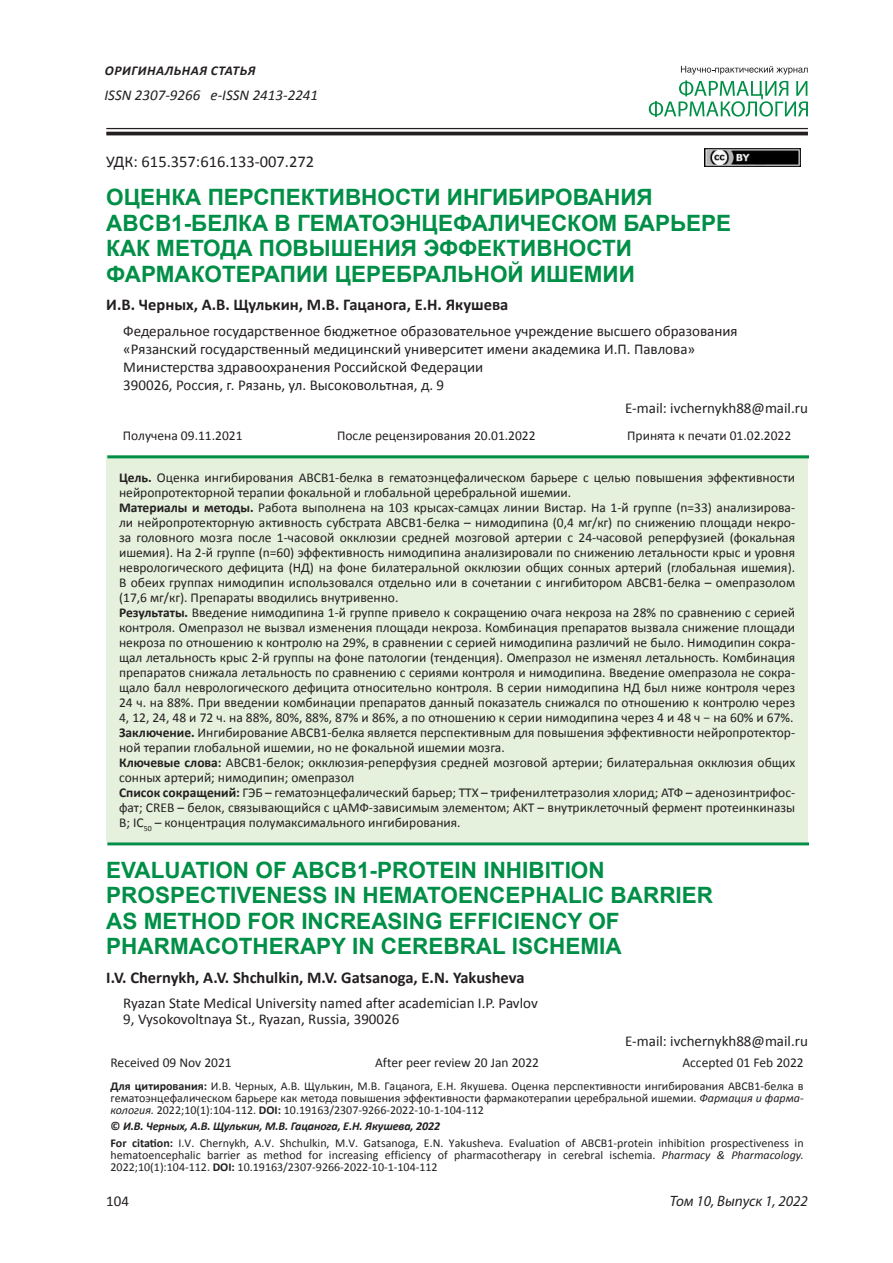
<style>
.page{position:relative;width:893px;height:1263px;background:#fff}
.page>*{position:absolute;margin:0;border:0;box-sizing:border-box;transform-origin:0 0}
.t1{font:700 22.5px/25.5px "Arial";color:#008f46}
.t2{font:700 16.5px "Calibri";color:#231f20}
.t3{font:16.5px "Calibri";color:#231f20}
.t4{font:15px/18px "Calibri";color:#231f20}
.t5{font:italic 15px "Calibri";color:#231f20}
.t6{font:italic 15px "Myriad Pro";color:#231f20}
.t7{font:13.5px/15px "Calibri";color:#231f20}
.t8{font:italic 700 13.5px "Calibri";letter-spacing:.04em;color:#231f20}
.t9{font:12px/12px "Calibri";color:#231f20}
.s1{font-weight:700}
.s2{font-style:italic}
.s3{font-weight:700;font-style:italic}
</style>
<div class="page">
<hr style="left:106px;top:128px;width:702px;height:1px;background:#231f20">
<hr style="left:106px;top:132px;width:702px;height:3px;background:#231f20">
<svg style="left:649px;top:66px;width:159px;height:51px"></svg>
<div style="left:106px;top:455px;width:702px;height:387px;background:#e5f0dd"></div>
<hr style="left:107px;top:455px;width:702px;height:3px;background:#008f46">
<hr style="left:107px;top:842px;width:702px;height:3px;background:#008f46">
<img style="left:704px;top:149px;width:96px;height:18px">
<p class="t8" style="left:105px;top:62px;width:152px">ОРИГИНАЛЬНАЯ СТАТЬЯ</p>
<p class="t5" style="left:105px;top:85px;width:215px">ISSN 2307-9266 e-ISSN 2413-2241</p>
<p class="t3" style="left:106px;top:151px;width:209px">УДК: 615.357:616.133-007.272</p>
<h1 class="t1" style="left:106px;top:185px;width:626px">ОЦЕНКА ПЕРСПЕКТИВНОСТИ ИНГИБИРОВАНИЯ ABCB1-БЕЛКА В ГЕМАТОЭНЦЕФАЛИЧЕСКОМ БАРЬЕРЕ КАК МЕТОДА ПОВЫШЕНИЯ ЭФФЕКТИВНОСТИ ФАРМАКОТЕРАПИИ ЦЕРЕБРАЛЬНОЙ ИШЕМИИ</h1>
<p class="t2" style="left:106px;top:294px;width:404px">И.В. Черных, А.В. Щулькин, М.В. Гацанога, Е.Н. Якушева</p>
<p class="t4" style="left:123px;top:322px;width:616px">Федеральное государственное бюджетное образовательное учреждение высшего образования «Рязанский государственный медицинский университет имени академика И.П. Павлова» Министерства здравоохранения Российской Федерации<br>390026, Россия, г. Рязань, ул. Высоковольтная, д. 9</p>
<p class="t4" style="left:625px;top:399px;width:184px">E-mail: ivchernykh88@mail.ru</p>
<p class="t7" style="left:123px;top:428px;width:121px">Получена 09.11.2021</p>
<p class="t7" style="left:337px;top:428px;width:200px">После рецензирования 20.01.2022</p>
<p class="t7" style="left:627px;top:428px;width:166px">Принята к печати 01.02.2022</p>
<p class="t7" style="left:119px;top:470px;width:678px"><span class="s1">Цель.</span> Оценка ингибирования ABCB1-белка в гематоэнцефалическом барьере с целью повышения эффективности нейропротекторной терапии фокальной и глобальной церебральной ишемии.<br><span class="s1">Материалы и методы.</span> Работа выполнена на 103 крысах-самцах линии Вистар. На 1-й группе (n=33) анализирова&shy;ли нейропротекторную активность субстрата ABCB1-белка – нимодипина (0,4 мг/кг) по снижению площади некро&shy;за головного мозга после 1-часовой окклюзии средней мозговой артерии с 24-часовой реперфузией (фокальная ишемия). На 2-й группе (n=60) эффективность нимодипина анализировали по снижению летальности крыс и уровня неврологического дефицита (НД) на фоне билатеральной окклюзии общих сонных артерий (глобальная ишемия).<br>В обеих группах нимодипин использовался отдельно или в сочетании с ингибитором ABCB1-белка – омепразолом (17,6 мг/кг). Препараты вводились внутривенно.<br><span class="s1">Результаты.</span> Введение нимодипина 1-й группе привело к сокращению очага некроза на 28% по сравнению с серией контроля. Омепразол не вызвал изменения площади некроза. Комбинация препаратов вызвала снижение площади некроза по отношению к контролю на 29%, в сравнении с серией нимодипина различий не было. Нимодипин сокра&shy;щал летальность крыс 2-й группы на фоне патологии (тенденция). Омепразол не изменял летальность. Комбинация препаратов снижала летальность по сравнению с сериями контроля и нимодипина. Введение омепразола не сокра&shy;щало балл неврологического дефицита относительно контроля. В серии нимодипина НД был ниже контроля через 24 ч. на 88%. При введении комбинации препаратов данный показатель снижался по отношению к контролю через 4, 12, 24, 48 и 72 ч. на 88%, 80%, 88%, 87% и 86%, а по отношению к серии нимодипина через 4 и 48 ч − на 60% и 67%.<br><span class="s1">Заключение.</span> Ингибирование ABCB1-белка является перспективным для повышения эффективности нейропротектор&shy;ной терапии глобальной ишемии, но не фокальной ишемии мозга.<br><span class="s1">Ключевые слова:</span> ABCB1-белок; окклюзия-реперфузия средней мозговой артерии; билатеральная окклюзия общих сонных артерий; нимодипин; омепразол<br><span class="s1">Список сокращений:</span> ГЭБ – гематоэнцефалический барьер; ТТХ – трифенилтетразолия хлорид; АТФ – аденозинтрифос&shy;фат; CREB – белок, связывающийся с цAMФ-зависимым элементом; AKT – внутриклеточный фермент протеинкиназы B; IC<sub>50</sub> – концентрация полумаксимального ингибирования.</p>
<h1 class="t1" style="left:106px;top:858px;width:608px">EVALUATION OF ABCB1-PROTEIN INHIBITION PROSPECTIVENESS IN HEMATOENCEPHALIC BARRIER AS METHOD FOR INCREASING EFFICIENCY OF PHARMACOTHERAPY IN CEREBRAL ISCHEMIA</h1>
<p class="t2" style="left:106px;top:966px;width:420px">I.V. Chernykh, A.V. Shchulkin, M.V. Gatsanoga, E.N. Yakusheva</p>
<p class="t4" style="left:123px;top:994px;width:416px;line-height:16.5px">Ryazan State Medical University named after academician I.P. Pavlov<br>9, Vysokovoltnaya St., Ryazan, Russia, 390026</p>
<p class="t4" style="left:625px;top:1032px;width:184px">E-mail: ivchernykh88@mail.ru</p>
<p class="t7" style="left:111px;top:1055px;width:123px">Received 09 Nov 2021</p>
<p class="t7" style="left:375px;top:1055px;width:165px">After peer review 20 Jan 2022</p>
<p class="t7" style="left:682px;top:1055px;width:123px">Accepted 01 Feb 2022</p>
<p class="t9" style="left:111px;top:1080px;width:695px;text-align:justify"><span class="s1">Для цитирования:</span> И.В. Черных, А.В. Щулькин, М.В. Гацанога, Е.Н. Якушева. Оценка перспективности ингибирования ABCB1-белка в гематоэнцефалическом барьере как метода повышения эффективности фармакотерапии церебральной ишемии. <span class="s2">Фармация и фарма&shy;кология.</span> 2022;10(1):104-112. <span class="s1">DOI:</span> 10.19163/2307-9266-2022-10-1-104-112</p>
<p class="t9" style="left:111px;top:1118px;width:695px;line-height:16.2px"><span class="s1">©</span> <span class="s3">И.В. Черных, А.В. Щулькин, М.В. Гацанога, Е.Н. Якушева, 2022<br></span><span class="s1">For citation:</span> I.V. Chernykh, A.V. Shchulkin, M.V. Gatsanoga, E.N. Yakusheva. Evaluation of ABCB1-protein inhibition prospectiveness in</p>
<p class="t9" style="left:111px;top:1148px;width:695px">hematoencephalic barrier as method for increasing efficiency of pharmacotherapy in cerebral ischemia. <span class="s2">Pharmacy &amp; Pharmacology.<br></span>2022;10(1):104-112. <span class="s1">DOI:</span> 10.19163/2307-9266-2022-10-1-104-112</p>
<p class="t4" style="left:106px;top:1192px;width:24px">104</p>
<p class="t6" style="left:670px;top:1192px;width:140px">Том 10, Выпуск 1, 2022</p>
</div>
